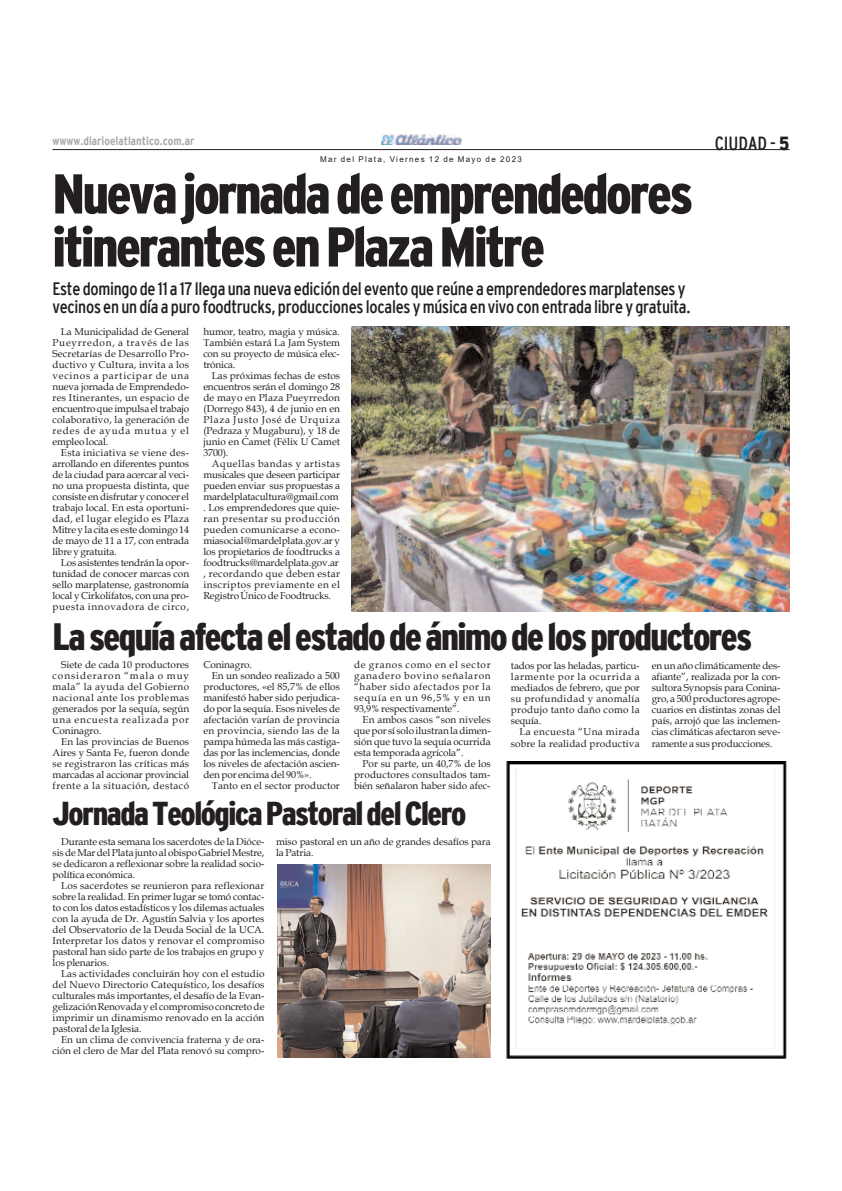
<style>
.page{position:relative;width:842px;height:1191px;background:#fff}
.page>*{position:absolute;margin:0;border:0;box-sizing:border-box;transform-origin:0 0}
.t1{font:900 condensed 56px/53px "Interstate";letter-spacing:-.045em;color:#231f20}
.t2{font:900 condensed 38px "Interstate";letter-spacing:-.045em;color:#231f20}
.t3{font:900 condensed 33px "Interstate";letter-spacing:-.045em;color:#231f20}
.t4{font:condensed 19px "Interstate";color:#231f20}
.t5{font:condensed 18px/18px "Interstate";letter-spacing:-.015em;color:#231f20}
.t6{font:700 condensed 12px "Interstate";color:#a8a9ad}
.t7{font:10px/11px "Book Antiqua";letter-spacing:-.01em;color:#231f20;text-align:justify}
.t8{font:10px "Book Antiqua";letter-spacing:.01em;color:#231f20}
.t9{font:10px/11px "Book Antiqua";letter-spacing:.015em;color:#231f20;text-align:right}
.t10{font:10px "Book Antiqua";letter-spacing:.03em;color:#231f20}
.t11{font:8px "Arial";letter-spacing:.165em;color:#231f20}
.s1{font-weight:900}
</style>
<div class="page">
<hr style="left:52px;top:149px;width:737px;height:1px;background:#231f20">
<img style="left:381px;top:135px;width:80px;height:9px">
<img style="left:351px;top:326px;width:438px;height:286px">
<img style="left:506px;top:761px;width:281px;height:298px">
<img style="left:278px;top:864px;width:213px;height:193px">
<p class="t6" style="left:52px;top:134px;width:143px">wwww.diarioelatlantico.com.ar</p>
<p class="t11" style="left:320px;top:155px;width:203px">Mar del Plata, Viernes 12 de Mayo de 2023</p>
<h1 class="t1" style="left:52px;top:167px;width:642px">Nuevajornadadeemprendedores itinerantesenPlazaMitre</h1>
<h3 class="t5" style="left:52px;top:280px;width:640px">Este domingo de 11 a 17 llega una nueva edición del evento que reúne a emprendedoresmarplatenses y vecinos en un día a puro foodtrucks, produccioneslocales ymúsica en vivo con entrada libre y gratuita.</h3>
<p class="t7" style="left:52px;top:326px;width:138px;text-indent:9px">La Municipalidad de General Pueyrredon, a través de las Secretarías de Desarrollo Pro&shy;ductivo y Cultura, invita a los vecinos a participar de una nueva jornada de Emprendedo&shy;res Itinerantes, un espacio de encuentroque impulsa eltrabajo colaborativo, la generación de redes de ayuda mutua y el empleo local.</p>
<p class="t7" style="left:52px;top:447px;width:138px;text-indent:9px">Esta iniciativa se viene des&shy;arrollando en diferentes puntos de la ciudad para acercar al veci&shy;no una propuesta distinta, que consiste en disfrutar y conocer el trabajo local. En esta oportuni&shy;dad, el lugar elegido es Plaza Mitre y la cita es este domingo 14 de mayo de 11 a 17, con entrada libre y gratuita.</p>
<p class="t7" style="left:52px;top:557px;width:138px;text-indent:9px">Los asistentes tendrán la opor&shy;tunidad de conocer marcas con sello marplatense, gastronomía local y Cirkolifatos, con una pro&shy;puesta innovadora de circo,</p>
<p class="t7" style="left:203px;top:326px;width:138px">humor, teatro, magia y música.<br>También estará La Jam System con su proyecto de música elec&shy;trónica.</p>
<p class="t7" style="left:203px;top:370px;width:138px;text-indent:9px">Las próximas fechas de estos encuentros serán el domingo 28 de mayo en Plaza Pueyrredon (Dorrego 843), 4 de junio en en Plaza Justo José de Urquiza (Pedraza y Mugaburu), y 18 de junio en Camet (Félix U Camet 3700).</p>
<p class="t7" style="left:203px;top:458px;width:138px;text-align:left;text-indent:9px">Aquellas bandas y artistas musicales que deseen participar pueden enviar sus propuestas a mardelplatacultura@gmail.com . Los emprendedores que quie&shy;ran presentar su producción pueden comunicarse a econo&shy;miasocial@mardelplata.gov.ar y los propietarios de foodtrucks a foodtrucks@mardelplata.gov.ar , recordando que deben estar inscriptos previamente en el<br>Registro Único de Foodtrucks.</p>
<h3 class="t4" style="left:715px;top:133px;width:76px">CIUDAD - <span class="s1">5</span></h3>
<h2 class="t2" style="left:52px;top:615px;width:701px">Lasequíaafectaelestadodeánimodelosproductores</h2>
<p class="t7" style="left:53px;top:659px;width:138px;text-indent:9px">Siete de cada 10 productores consideraron “mala o muy mala” la ayuda del Gobierno nacional ante los problemas generados por la sequía, según una encuesta realizada por Coninagro.</p>
<p class="t7" style="left:53px;top:736px;width:138px;text-indent:9px">En las provincias de Buenos Aires y Santa Fe, fueron donde se registraron las críticas más marcadas al accionar provincial frente a la situación, destacó</p>
<p class="t7" style="left:354px;top:659px;width:138px">de granos como en el sector ganadero bovino señalaron “haber sido afectados por la sequía en un 96,5% y en un 93,9% respectivamente”.</p>
<p class="t7" style="left:354px;top:714px;width:138px;text-indent:9px">En ambos casos “son niveles quepor sí soloilustranladimen&shy;sión que tuvo la sequía ocurrida esta temporada agrícola”.</p>
<p class="t7" style="left:354px;top:758px;width:138px;text-indent:9px">Por su parte, un 40,7% de los productores consultados tam&shy;bién señalaron haber sido afec-</p>
<p class="t7" style="left:203px;top:659px;width:50px">Coninagro.</p>
<p class="t7" style="left:212px;top:670px;width:130px">En un sondeo realizado a 500</p>
<p class="t7" style="left:203px;top:681px;width:138px">productores, «el 85,7% de ellos</p>
<p class="t7" style="left:203px;top:692px;width:138px">manifestó haber sido perjudica-</p>
<p class="t7" style="left:203px;top:703px;width:138px">do por la sequía. Esos niveles de</p>
<p class="t8" style="left:203px;top:714px;width:138px">afectación varían de provincia</p>
<p class="t10" style="left:203px;top:725px;width:138px">en provincia, siendo las de la</p>
<p class="t7" style="left:203px;top:736px;width:138px">pampa húmeda las más castiga-</p>
<p class="t7" style="left:203px;top:747px;width:138px">das por las inclemencias, donde</p>
<p class="t7" style="left:203px;top:758px;width:138px">los niveles de afectación ascien-</p>
<p class="t7" style="left:203px;top:769px;width:110px">den por encima del 90%».</p>
<p class="t8" style="left:212px;top:780px;width:130px">Tanto en el sector productor</p>
<p class="t7" style="left:511px;top:661px;width:130px">tados por las heladas, particu&shy;larmente por la ocurrida a mediados de febrero, que por su profundidad y anomalía produjo tanto daño como la sequía.</p>
<p class="t9" style="left:511px;top:727px;width:130px">La encuesta “Una mirada sobre la realidad productiva</p>
<p class="t7" style="left:652px;top:661px;width:130px">en un año climáticamente des&shy;afiante”, realizada por la con&shy;sultora Synopsis para Conina&shy;gro, a 500productores agrope&shy;cuarios en distintas zonas del país, arrojó que las inclemen&shy;cias climáticas afectaron seve&shy;ramente a sus producciones.</p>
<h3 class="t3" style="left:52px;top:795px;width:415px">JornadaTeológicaPastoraldelClero</h3>
<p class="t7" style="left:53px;top:836px;width:213px;text-indent:9px">Durante esta semana los sacerdotes de la Dióce&shy;sisdeMardelPlata juntoalobispoGabrielMestre, se dedicaron a reflexionar sobre la realidad socio&shy;política económica.</p>
<p class="t7" style="left:53px;top:880px;width:213px;text-indent:9px">Los sacerdotes se reunieron para reflexionar sobre la realidad. En primer lugar se tomó contac&shy;to con los datos estadísticos y los dilemas actuales con la ayuda de Dr. Agustín Salvia y los aportes del Observatorio de la Deuda Social de la UCA.<br>Interpretar los datos y renovar el compromiso pastoral han sido parte de los trabajos en grupo y los plenarios.</p>
<p class="t7" style="left:53px;top:968px;width:213px;text-indent:9px">Las actividades concluirán hoy con el estudio del Nuevo Directorio Catequístico, los desafíos culturales más importantes, el desafío de la Evan&shy;gelizaciónRenovada y el compromiso concretode imprimir un dinamismo renovado en la acción pastoral de la Iglesia.</p>
<p class="t7" style="left:53px;top:1034px;width:213px;text-align:right">En un clima de convivencia fraterna y de ora&shy;ción el clero de Mar del Plata renovó su compro-</p>
<p class="t7" style="left:276px;top:836px;width:216px">miso pastoral en un año de grandes desafíos para la Patria.</p>
</div>
